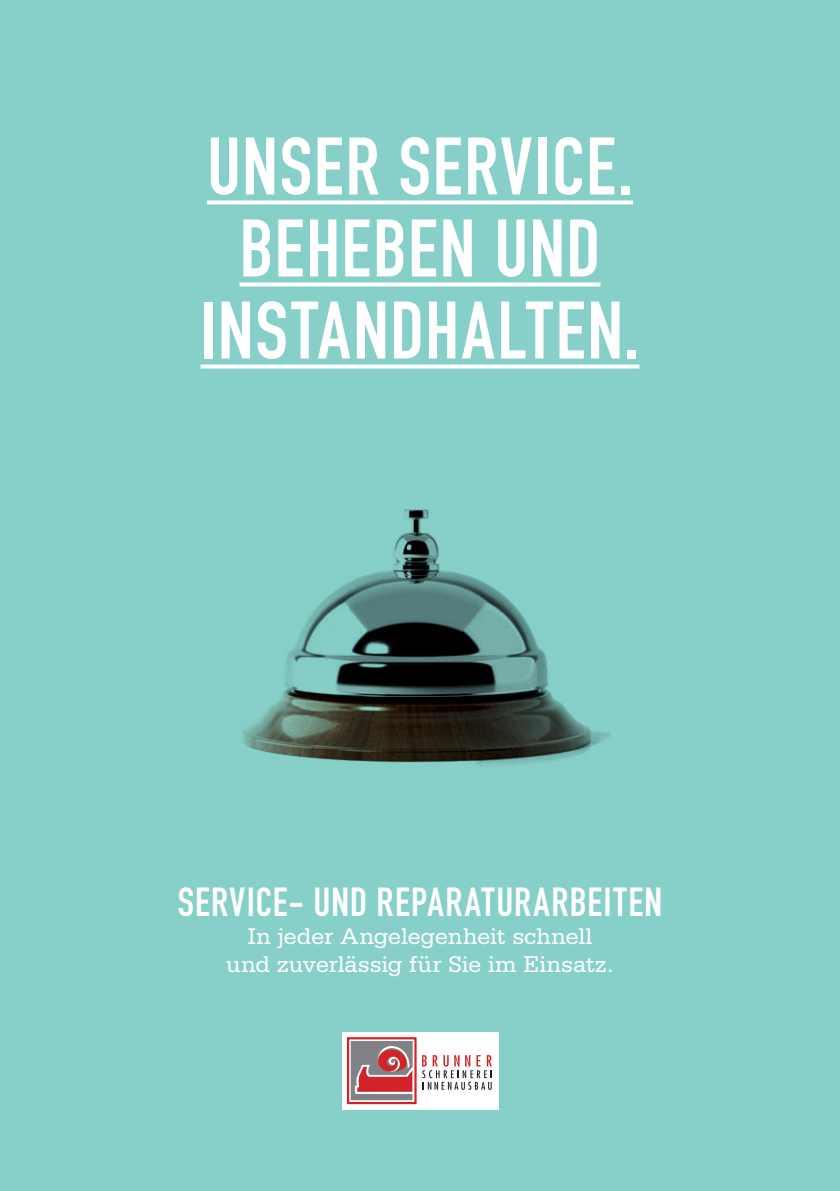
<style>
.page{position:relative;width:840px;height:1191px;background:#fff}
.page>*{position:absolute;margin:0;border:0;box-sizing:border-box;transform-origin:0 0}
.t1{font:80px "DIN Engschrift";letter-spacing:.02em;color:#fff}
.t2{font:40px "DIN Engschrift";letter-spacing:.03em;color:#fff}
.t3{font:24px "Serifa";letter-spacing:-.005em;color:#fff}
</style>
<div class="page">
<div style="left:0;top:0;width:839px;height:1191px;background:#87d0c9"></div>
<div style="left:342px;top:1032px;width:155px;height:77px;background:#fff"></div>
<svg style="left:351px;top:1041px;width:62px;height:60px"></svg>
<div style="left:347px;top:1037px;width:69px;height:67px;border:2px solid #d1232a"></div>
<svg style="left:350px;top:1041px;width:62px;height:59px;background:#ad7175"></svg>
<svg style="left:422px;top:1055px;width:69px;height:34px"></svg>
<svg style="left:207px;top:200px;width:425px;height:4px;background:#f1f9f9"></svg>
<svg style="left:239px;top:282px;width:361px;height:4px"></svg>
<svg style="left:200px;top:364px;width:439px;height:4px;background:#eff8f8"></svg>
<img style="left:243px;top:509px;width:368px;height:258px">
<p class="t1" style="left:207px;top:119px;width:427px">UNSER SERVICE.</p>
<p class="t1" style="left:239px;top:201px;width:362px">BEHEBEN UND</p>
<p class="t1" style="left:200px;top:283px;width:440px">INSTANDHALTEN.</p>
<p class="t2" style="left:178px;top:878px;width:486px">SERVICE- UND REPARATURARBEITEN</p>
<p class="t3" style="left:247px;top:922px;width:346px">In jeder Angelegenheit schnell</p>
<p class="t3" style="left:226px;top:950px;width:388px">und zuverlässig für Sie im Einsatz.</p>
</div>
